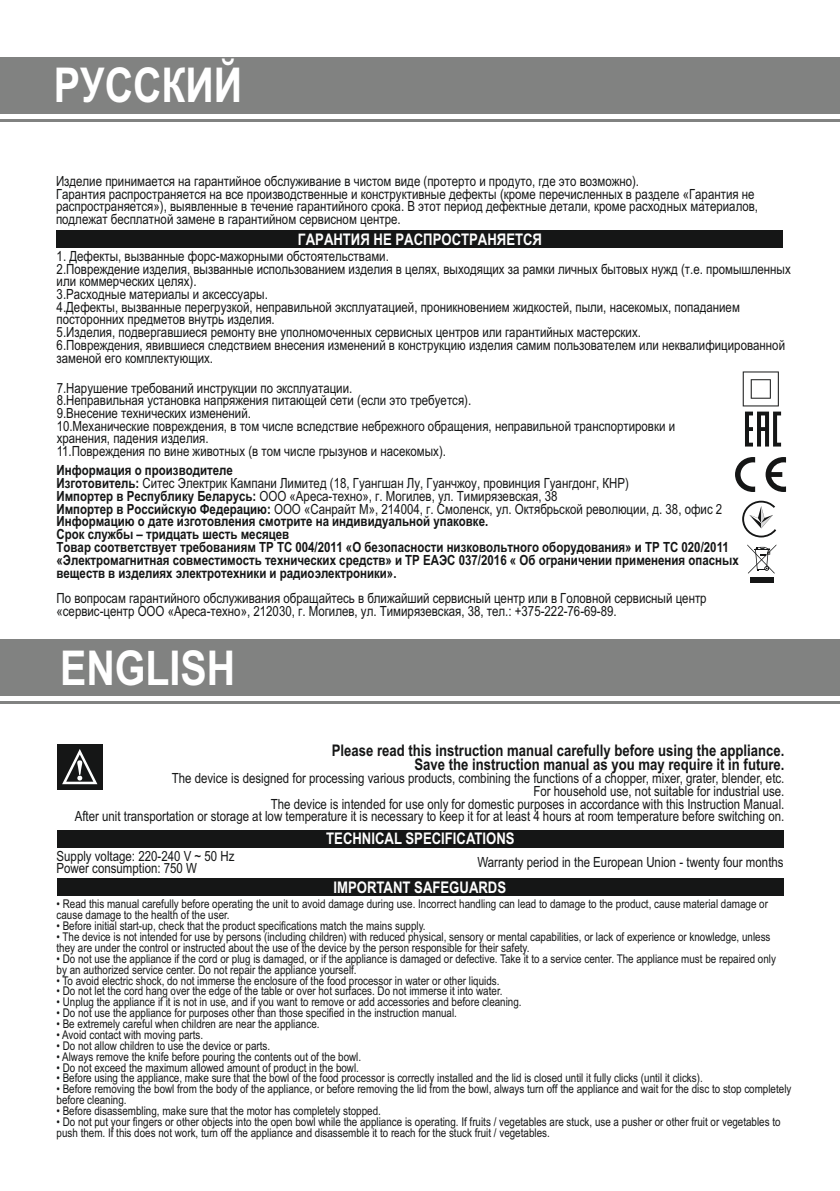
<style>
.page{position:relative;width:840px;height:1191px;background:#fff}
.page>*{position:absolute;margin:0;border:0;box-sizing:border-box;transform-origin:0 0}
.t1{font:700 48px "Arial Narrow";color:#fff}
.t2{font:700 16px/14.6px "Arial Narrow";color:#151616;text-align:right}
.t3{font:700 16px "Arial Narrow";color:#fff}
.t4{font:14px/12.6px "Arial Narrow";color:#151616}
.t5{font:700 14px/12.8px "Arial Narrow";color:#151616}
.t6{font:12px/10.8px "Arial Narrow";color:#151616}
.s1{font-weight:400}
</style>
<div class="page">
<div style="left:0;top:57px;width:839px;height:56px;background:#818281"></div>
<hr style="left:0;top:119px;width:839px;height:3px;background:#818281">
<div style="left:57px;top:230px;width:725px;height:17px;background:#151616"></div>
<svg style="left:735px;top:457px;width:50px;height:35px"></svg>
<svg style="left:742px;top:371px;width:38px;height:75px"></svg>
<svg style="left:747px;top:544px;width:28px;height:29px"></svg>
<div style="left:749px;top:577px;width:24px;height:6px;background:#151616"></div>
<svg style="left:742px;top:501px;width:33px;height:36px"></svg>
<div style="left:0;top:639px;width:839px;height:56px;background:#818281"></div>
<hr style="left:0;top:701px;width:839px;height:3px;background:#818281">
<div style="left:57px;top:830px;width:726px;height:17px;background:#151616"></div>
<div style="left:57px;top:744px;width:45px;height:45px;background:#151616"></div>
<svg style="left:62px;top:749px;width:35px;height:35px"></svg>
<div style="left:57px;top:878px;width:725px;height:17px;background:#151616"></div>
<h1 class="t1" style="left:54px;top:67px;width:190px">РУССКИЙ</h1>
<p class="t4" style="left:56px;top:176px;width:703px">Изделие принимается на гарантийное обслуживание в чистом виде (протерто и продуто, где это возможно).<br>Гарантия распространяется на все производственные и конструктивные дефекты (кроме перечисленных в разделе «Гарантия не распространяется»), выявленные в течение гарантийного срока. В этот период дефектные детали, кроме расходных материалов, подлежат бесплатной замене в гарантийном сервисном центре.</p>
<p class="t3" style="left:298px;top:233px;width:245px">ГАРАНТИЯ НЕ РАСПРОСТРАНЯЕТСЯ</p>
<p class="t4" style="left:57px;top:251px;width:735px">1. Дефекты, вызванные форс-мажорными обстоятельствами.<br>2.Повреждение изделия, вызванные использованием изделия в целях, выходящих за рамки личных бытовых нужд (т.е. промышленных или коммерческих целях).<br>3.Расходные материалы и аксессуары.<br>4.Дефекты, вызванные перегрузкой, неправильной эксплуатацией, проникновением жидкостей, пыли, насекомых, попаданием посторонних предметов внутрь изделия.<br>5.Изделия, подвергавшиеся ремонту вне уполномоченных сервисных центров или гарантийных мастерских.<br>6.Повреждения, явившиеся следствием внесения изменений в конструкцию изделия самим пользователем или неквалифицированной заменой его комплектующих.</p>
<p class="t4" style="left:57px;top:383px;width:619px">7.Нарушение требований инструкции по эксплуатации.<br>8.Неправильная установка напряжения питающей сети (если это требуется).<br>9.Внесение технических изменений.<br>10.Механические повреждения, в том числе вследствие небрежного обращения, неправильной транспортировки и хранения, падения изделия.<br>11.Повреждения по вине животных (в том числе грызунов и насекомых).</p>
<p class="t5" style="left:56px;top:465px;width:683px">Информация о производителе<br>Изготовитель: <span class="s1">Ситес Электрик Кампани Лимитед (18, Гуангшан Лу, Гуанчжоу, провинция Гуангдонг, КНР)<br></span>Импортер в Республику Беларусь: <span class="s1">ООО «Ареса-техно», г. Могилев, ул. Тимирязевская, 38<br></span>Импортер в Российскую Федерацию: <span class="s1">ООО «Санрайт М», 214004, г. Смоленск, ул. Октябрьской революции, д. 38, офис 2<br></span>Информацию о дате изготовления смотрите на индивидуальной упаковке.<br>Срок службы – тридцать шесть месяцев<br>Товар соответствует требованиям ТР ТС 004/2011 «О безопасности низковольтного оборудования» и ТР ТС 020/2011 «Электромагнитная совместимость технических средств» и ТР ЕАЭС 037/2016 « Об ограничении применения опасных веществ в изделиях электротехники и радиоэлектроники».</p>
<p class="t4" style="left:56px;top:593px;width:651px">По вопросам гарантийного обслуживания обращайтесь в ближайший сервисный центр или в Головной сервисный центр «сервис-центр ООО «Ареса-техно», 212030, г. Могилев, ул. Тимирязевская, 38, тел.: +375-222-76-69-89.</p>
<h1 class="t1" style="left:60px;top:650px;width:176px">ENGLISH</h1>
<p class="t2" style="left:332px;top:744px;width:454px">Please read this instruction manual carefully before using the appliance.<br>Save the instruction manual as you may require it in future.</p>
<p class="t4" style="left:75px;top:773px;width:710px;text-align:right">The device is designed for processing various products, combining the functions of a chopper, mixer, grater, blender, etc.<br>For household use, not suitable for industrial use.<br>The device is intended for use only for domestic purposes in accordance with this Instruction Manual.<br>After unit transportation or storage at low temperature it is necessary to keep it for at least 4 hours at room temperature before switching on.</p>
<p class="t4" style="left:56px;top:850px;width:179px">Supply voltage: 220-240 V ~ 50 Hz<br>Power consumption: 750 W</p>
<p class="t3" style="left:333px;top:881px;width:174px">IMPORTANT SAFEGUARDS</p>
<p class="t6" style="left:57px;top:900px;width:712px">• Read this manual carefully before operating the unit to avoid damage during use. Incorrect handling can lead to damage to the product, cause material damage or cause damage to the health of the user.</p>
<p class="t6" style="left:57px;top:921px;width:370px">• Before initial start-up, check that the product specifications match the mains supply.</p>
<p class="t6" style="left:57px;top:932px;width:715px">• The device is not intended for use by persons (including children) with reduced physical, sensory or mental capabilities, or lack of experience or knowledge, unless they are under the control or instructed about the use of the device by the person responsible for their safety.</p>
<p class="t6" style="left:57px;top:954px;width:720px">• Do not use the appliance if the cord or plug is damaged, or if the appliance is damaged or defective. Take it to a service center. The appliance must be repaired only by an authorized service center. Do not repair the appliance yourself.</p>
<p class="t6" style="left:57px;top:976px;width:444px">• To avoid electric shock, do not immerse the enclosure of the food processor in water or other liquids.</p>
<p class="t6" style="left:57px;top:987px;width:447px">• Do not let the cord hang over the edge of the table or over hot surfaces. Do not immerse it into water.</p>
<p class="t6" style="left:57px;top:997px;width:466px">• Unplug the appliance if it is not in use, and if you want to remove or add accessories and before cleaning.</p>
<p class="t6" style="left:57px;top:1008px;width:402px">• Do not use the appliance for purposes other than those specified in the instruction manual.</p>
<p class="t6" style="left:57px;top:1019px;width:264px">• Be extremely careful when children are near the appliance.</p>
<p class="t6" style="left:57px;top:1030px;width:148px">• Avoid contact with moving parts.</p>
<p class="t6" style="left:57px;top:1041px;width:215px">• Do not allow children to use the device or parts.</p>
<p class="t6" style="left:57px;top:1052px;width:306px">• Always remove the knife before pouring the contents out of the bowl.</p>
<p class="t6" style="left:57px;top:1063px;width:304px">• Do not exceed the maximum allowed amount of product in the bowl.</p>
<p class="t6" style="left:57px;top:1073px;width:647px">• Before using the appliance, make sure that the bowl of the food processor is correctly installed and the lid is closed until it fully clicks (until it clicks).</p>
<p class="t6" style="left:57px;top:1084px;width:736px">• Before removing the bowl from the body of the appliance, or before removing the lid from the bowl, always turn off the appliance and wait for the disc to stop completely before cleaning.</p>
<p class="t6" style="left:57px;top:1106px;width:325px">• Before disassembling, make sure that the motor has completely stopped.</p>
<p class="t6" style="left:57px;top:1117px;width:725px">• Do not put your fingers or other objects into the open bowl while the appliance is operating. If fruits / vegetables are stuck, use a pusher or other fruit or vegetables to push them. If this does not work, turn off the appliance and disassemble it to reach for the stuck fruit / vegetables.</p>
<p class="t3" style="left:326px;top:832px;width:190px">TECHNICAL SPECIFICATIONS</p>
<p class="t4" style="left:477px;top:857px;width:307px">Warranty period in the European Union - twenty four months</p>
</div>
